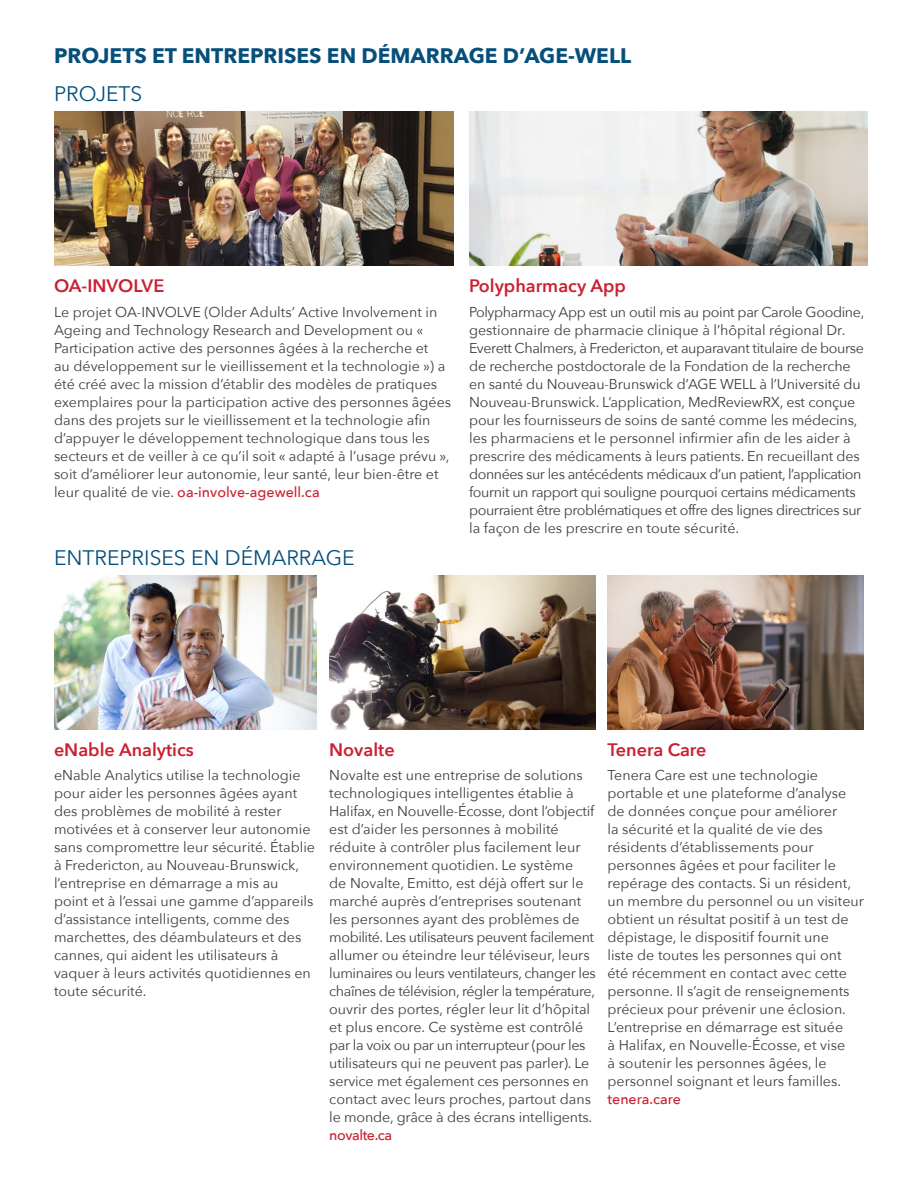
<style>
.page{position:relative;width:918px;height:1188px;background:#fff}
.page>*{position:absolute;margin:0;border:0;box-sizing:border-box;transform-origin:0 0}
.Heading_1{font:700 21px "Avenir Next";color:#064f7a}
.Heading_1-2{font:21px "Avenir Next";color:#064f7a}
.Heading_2__Projects{font:600 18px "Avenir Next";color:#cb2032}
.Body_Text_1{font:14.25px/18px "Avenir Next";color:#3e3e3f}
.s1{font-weight:500;color:#cb2032}
</style>
<div class="page">
<img style="left:329px;top:576px;width:267px;height:154px">
<img style="left:54px;top:576px;width:262px;height:154px">
<img style="left:608px;top:576px;width:256px;height:154px">
<img style="left:54px;top:111px;width:400px;height:154px">
<img style="left:469px;top:111px;width:398px;height:154px">
<p class="Heading_1" style="left:54px;top:37px;width:579px">PROJETS ET ENTREPRISES EN DÉMARRAGE D’AGE-WELL</p>
<p class="Heading_1-2" style="left:54px;top:76px;width:90px">PROJETS</p>
<p class="Heading_2__Projects" style="left:54px;top:270px;width:112px">OA-INVOLVE</p>
<p class="Body_Text_1" style="left:54px;top:302px;width:399px">Le projet OA-INVOLVE (Older Adults’ Active Involvement in Ageing and Technology Research and Development ou « Participation active des personnes âgées à la recherche et<br>au développement sur le vieillissement et la technologie ») a été créé avec la mission d’établir des modèles de pratiques exemplaires pour la participation active des personnes âgées dans des projets sur le vieillissement et la technologie afin d’appuyer le développement technologique dans tous les secteurs et de veiller à ce qu’il soit « adapté à l’usage prévu », soit d’améliorer leur autonomie, leur santé, leur bien-être et leur qualité de vie. <span class="s1">oa-involve-agewell.ca</span></p>
<p class="Heading_1-2" style="left:54px;top:540px;width:302px">ENTREPRISES EN DÉMARRAGE</p>
<p class="Heading_2__Projects" style="left:469px;top:270px;width:158px">Polypharmacy App</p>
<p class="Body_Text_1" style="left:469px;top:302px;width:397px">Polypharmacy App est un outil mis au point par Carole Goodine, gestionnaire de pharmacie clinique à l’hôpital régional Dr.<br>Everett Chalmers, à Fredericton, et auparavant titulaire de bourse de recherche postdoctorale de la Fondation de la recherche en santé du Nouveau-Brunswick d’AGE WELL à l’Université du Nouveau-Brunswick. L’application, MedReviewRX, est conçue pour les fournisseurs de soins de santé comme les médecins, les pharmaciens et le personnel infirmier afin de les aider à prescrire des médicaments à leurs patients. En recueillant des données sur les antécédents médicaux d’un patient, l’application fournit un rapport qui souligne pourquoi certains médicaments pourraient être problématiques et offre des lignes directrices sur la façon de les prescrire en toute sécurité.</p>
<p class="Heading_2__Projects" style="left:54px;top:734px;width:141px">eNable Analytics</p>
<p class="Body_Text_1" style="left:54px;top:766px;width:263px">eNable Analytics utilise la technologie pour aider les personnes âgées ayant des problèmes de mobilité à rester motivées et à conserver leur autonomie sans compromettre leur sécurité. Établie à Fredericton, au Nouveau-Brunswick, l’entreprise en démarrage a mis au point et à l’essai une gamme d’appareils d’assistance intelligents, comme des marchettes, des déambulateurs et des cannes, qui aident les utilisateurs à vaquer à leurs activités quotidiennes en toute sécurité.</p>
<p class="Heading_2__Projects" style="left:329px;top:734px;width:67px">Novalte</p>
<p class="Body_Text_1" style="left:329px;top:766px;width:268px">Novalte est une entreprise de solutions technologiques intelligentes établie à Halifax, en Nouvelle-Écosse, dont l’objectif est d’aider les personnes à mobilité réduite à contrôler plus facilement leur environnement quotidien. Le système<br>de Novalte, Emitto, est déjà offert sur le marché auprès d’entreprises soutenant les personnes ayant des problèmes de mobilité. Les utilisateurs peuvent facilement allumer ou éteindre leur téléviseur, leurs luminaires ou leurs ventilateurs, changer les chaînes de télévision, régler la température, ouvrir des portes, régler leur lit d’hôpital et plus encore. Ce système est contrôlé par la voix ou par un interrupteur (pour les utilisateurs qui ne peuvent pas parler). Le service met également ces personnes en contact avec leurs proches, partout dans le monde, grâce à des écrans intelligents. <span class="s1">novalte.ca</span></p>
<p class="Heading_2__Projects" style="left:608px;top:734px;width:101px">Tenera Care</p>
<p class="Body_Text_1" style="left:608px;top:766px;width:258px">Tenera Care est une technologie portable et une plateforme d’analyse de données conçue pour améliorer<br>la sécurité et la qualité de vie des résidents d’établissements pour personnes âgées et pour faciliter le repérage des contacts. Si un résident, un membre du personnel ou un visiteur obtient un résultat positif à un test de dépistage, le dispositif fournit une<br>liste de toutes les personnes qui ont été récemment en contact avec cette personne. Il s’agit de renseignements précieux pour prévenir une éclosion.<br>L’entreprise en démarrage est située<br>à Halifax, en Nouvelle-Écosse, et vise<br>à soutenir les personnes âgées, le personnel soignant et leurs familles. <span class="s1">tenera.care</span></p>
</div>
